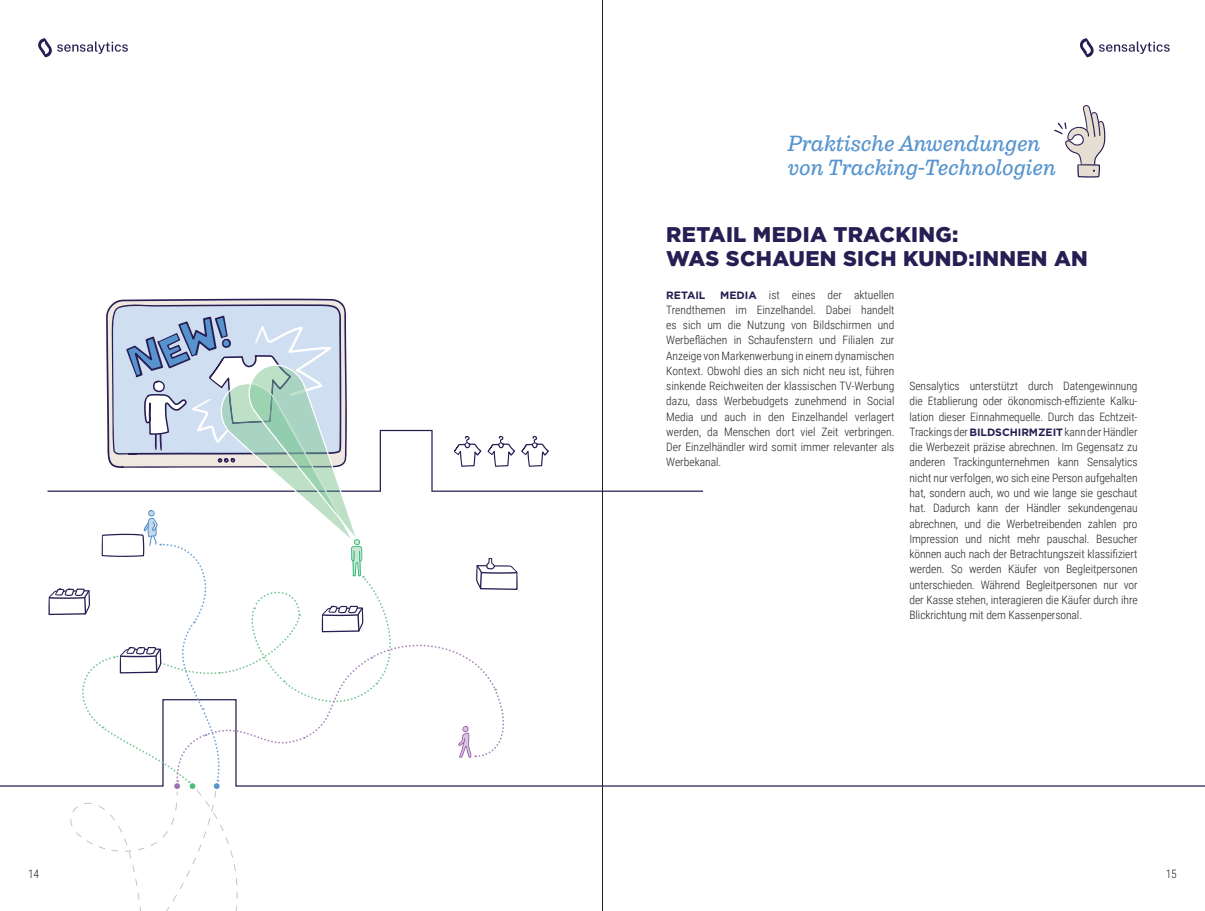
<style>
.page{position:relative;width:1205px;height:911px;background:#fff}
.page>*{position:absolute;margin:0;border:0;box-sizing:border-box;transform-origin:0 0}
.t1{font:italic 300 22.5px/23.8px "Pulpo";color:#5794ce}
.t2{font:900 21.25px/23.8px "Gotham";letter-spacing:.015em;color:#281e53}
.t3{font:300 11.5px/15.2px "Roboto Condensed";letter-spacing:-.005em;color:#231f20;text-align:justify}
.t4{font:700 10.62px "Gotham";color:#281e53}
.s1{font-family:"Gotham";font-weight:700;font-size:10.62px;color:#281e53}
</style>
<div class="page">
<svg style="left:0;top:785px;width:1205px;height:2px"></svg>
<svg style="left:1054px;top:105px;width:51px;height:73px"></svg>
<svg style="left:48px;top:299px;width:655px;height:612px"></svg>
<svg style="left:38px;top:38px;width:90px;height:19px"></svg>
<svg style="left:1080px;top:38px;width:13px;height:19px"></svg>
<svg style="left:1099px;top:41px;width:70px;height:13px"></svg>
<hr style="left:602px;top:0;width:1px;height:911px;background:#231f20">
<h1 class="t1" style="left:788px;top:132px;width:270px">Praktische Anwendungen von Tracking-Technologien</h1>
<h2 class="t2" style="left:666px;top:222px;width:423px">RETAIL MEDIA TRACKING:<br>WAS SCHAUEN SICH KUND:INNEN AN</h2>
<p class="t3" style="left:666px;top:286px;width:230px;text-indent:54px"><span class="s1">MEDIA</span> ist eines der aktuellen Trendthemen im Einzelhandel. Dabei handelt es sich um die Nutzung von Bildschirmen und Werbeflächen in Schaufenstern und Filialen zur Anzeige von Markenwerbung in einem dynamischen Kontext. Obwohl dies an sich nicht neu ist, führen sinkende Reichweiten der klassischen TV-Werbung dazu, dass Werbebudgets zunehmend in Social Media und auch in den Einzelhandel verlagert werden, da Menschen dort viel Zeit verbringen.<br>Der Einzelhändler wird somit immer relevanter als Werbekanal.</p>
<p class="t4" style="left:666px;top:288px;width:41px">RETAIL</p>
<p class="t3" style="left:909px;top:378px;width:230px">Sensalytics unterstützt durch Datengewinnung die Etablierung oder ökonomisch-effiziente Kalku&shy;lation dieser Einnahmequelle. Durch das Echtzeit-Trackings der <span class="s1">BILDSCHIRMZEIT</span> kann der Händler die Werbezeit präzise abrechnen. Im Gegensatz zu anderen Trackingunternehmen kann Sensalytics nicht nur verfolgen, wo sich eine Person aufgehalten hat, sondern auch, wo und wie lange sie geschaut hat. Dadurch kann der Händler sekundengenau abrechnen, und die Werbetreibenden zahlen pro Impression und nicht mehr pauschal. Besucher können auch nach der Betrachtungszeit klassifiziert werden. So werden Käufer von Begleitpersonen unterschieden. Während Begleitpersonen nur vor der Kasse stehen, interagieren die Käufer durch ihre Blickrichtung mit dem Kassenpersonal.</p>
<p class="t3" style="left:28px;top:866px;width:13px">14</p>
<p class="t3" style="left:1165px;top:866px;width:13px">15</p>
</div>
